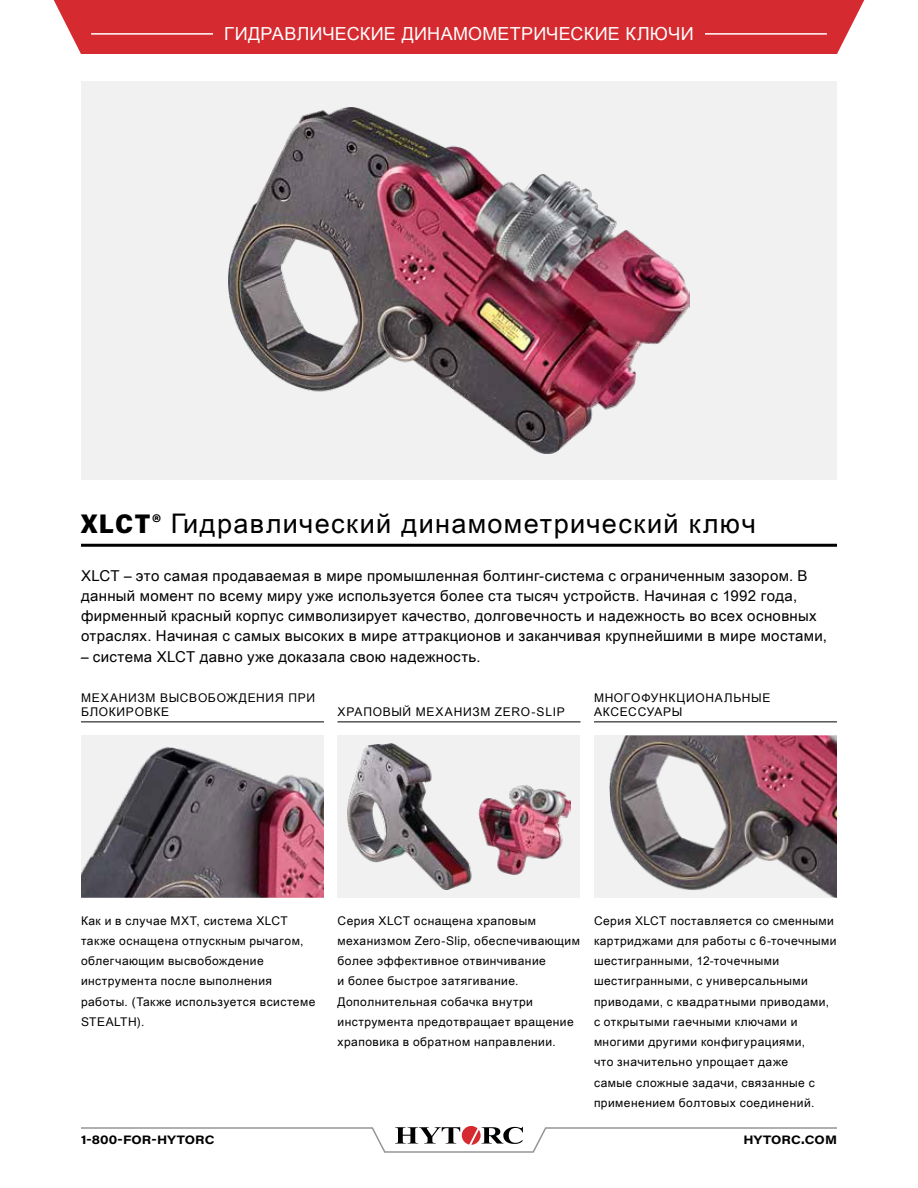
<style>
.page{position:relative;width:918px;height:1188px;background:#fff}
.page>*{position:absolute;margin:0;border:0;box-sizing:border-box;transform-origin:0 0}
.t1{font:27px "Arial Unicode MS";letter-spacing:.05em;color:#000}
.t2{font:18px "Arial Unicode MS";letter-spacing:.01em;color:#fff}
.t3{font:15px/20.2px "Arial Unicode MS";letter-spacing:.02em;color:#000}
.t4{font:12px/20.2px "Arial Unicode MS";letter-spacing:.04em;color:#000}
.t5{font:700 12px "Acumin Pro Wide";letter-spacing:.005em;color:#000}
.s1{font-family:"Acumin Pro Semi Cond";font-weight:900}
</style>
<div class="page">
<svg style="left:81px;top:1126px;width:756px;height:27px"></svg>
<div style="left:53px;top:0;width:812px;height:54px;background:#d52a2f"></div>
<hr style="left:91px;top:33px;width:736px;height:2px;background:#fff">
<div style="left:213px;top:27px;width:492px;height:13px;background:#d52a2f"></div>
<div style="left:81px;top:81px;width:756px;height:398px;background:#f1f1f2"></div>
<img style="left:228px;top:108px;width:462px;height:346px">
<hr style="left:81px;top:544px;width:756px;height:3px;background:#000">
<hr style="left:81px;top:722px;width:243px;height:1px;background:#000">
<hr style="left:338px;top:722px;width:242px;height:1px;background:#000">
<hr style="left:594px;top:721px;width:243px;height:1px;background:#000">
<div style="left:338px;top:735px;width:242px;height:163px;background:#f1f1f2"></div>
<img style="left:347px;top:743px;width:224px;height:147px">
<div style="left:594px;top:735px;width:243px;height:163px;background:#f1f1f2"></div>
<img style="left:609px;top:735px;width:228px;height:163px">
<img style="left:81px;top:735px;width:243px;height:163px">
<h2 class="t2" style="left:224px;top:21px;width:471px">ГИДРАВЛИЧЕСКИЕ ДИНАМОМЕТРИЧЕСКИЕ КЛЮЧИ</h2>
<h1 class="t1" style="left:81px;top:504px;width:676px"><span class="s1">XLCT®</span> Гидравлический динамометрический ключ</h1>
<p class="t3" style="left:81px;top:565px;width:747px">XLCT – это самая продаваемая в мире промышленная болтинг-система c ограниченным зазором. В данный момент по всему миру уже используется более ста тысяч устройств. Начиная с 1992 года, фирменный красный корпус символизирует качество, долговечность и надежность во всех основных отраслях. Начиная с самых высоких в мире аттракционов и заканчивая крупнейшими в мире мостами,</p>
<p class="t3" style="left:81px;top:646px;width:401px">– система XLCT давно уже доказала свою надежность.</p>
<p class="t4" style="left:81px;top:690px;width:236px;line-height:14.4px">МЕХАНИЗМ ВЫСВОБОЖДЕНИЯ ПРИ<br>БЛОКИРОВКЕ</p>
<p class="t4" style="left:338px;top:701px;width:229px">ХРАПОВЫЙ МЕХАНИЗМ ZERO-SLIP</p>
<p class="t4" style="left:594px;top:690px;width:178px;line-height:14.4px">МНОГОФУНКЦИОНАЛЬНЫЕ<br>АКСЕССУАРЫ</p>
<p class="t4" style="left:81px;top:910px;width:236px">Как и в случае MXT, система XLCT также оснащена отпускным рычагом, облегчающим высвобождение инструмента после выполнения работы. (Также используется всистеме<br>STEALTH).</p>
<p class="t4" style="left:338px;top:910px;width:244px">Серия XLCT оснащена храповым механизмом Zero-Slip, обеспечивающим более эффективное отвинчивание<br>и более быстрое затягивание.<br>Дополнительная собачка внутри инструмента предотвращает вращение храповика в обратном направлении.</p>
<p class="t4" style="left:594px;top:910px;width:244px">Серия XLCT поставляется со сменными картриджами для работы с 6-точечными шестигранными, 12-точечными шестигранными, с универсальными приводами, с квадратными приводами, с открытыми гаечными ключами и многими другими конфигурациями,<br>что значительно упрощает даже<br>самые сложные задачи, связанные с применением болтовых соединений.</p>
<p class="t5" style="left:81px;top:1131px;width:135px">1-800-FOR-HYTORC</p>
<p class="t5" style="left:743px;top:1131px;width:95px">HYTORC.COM</p>
</div>
